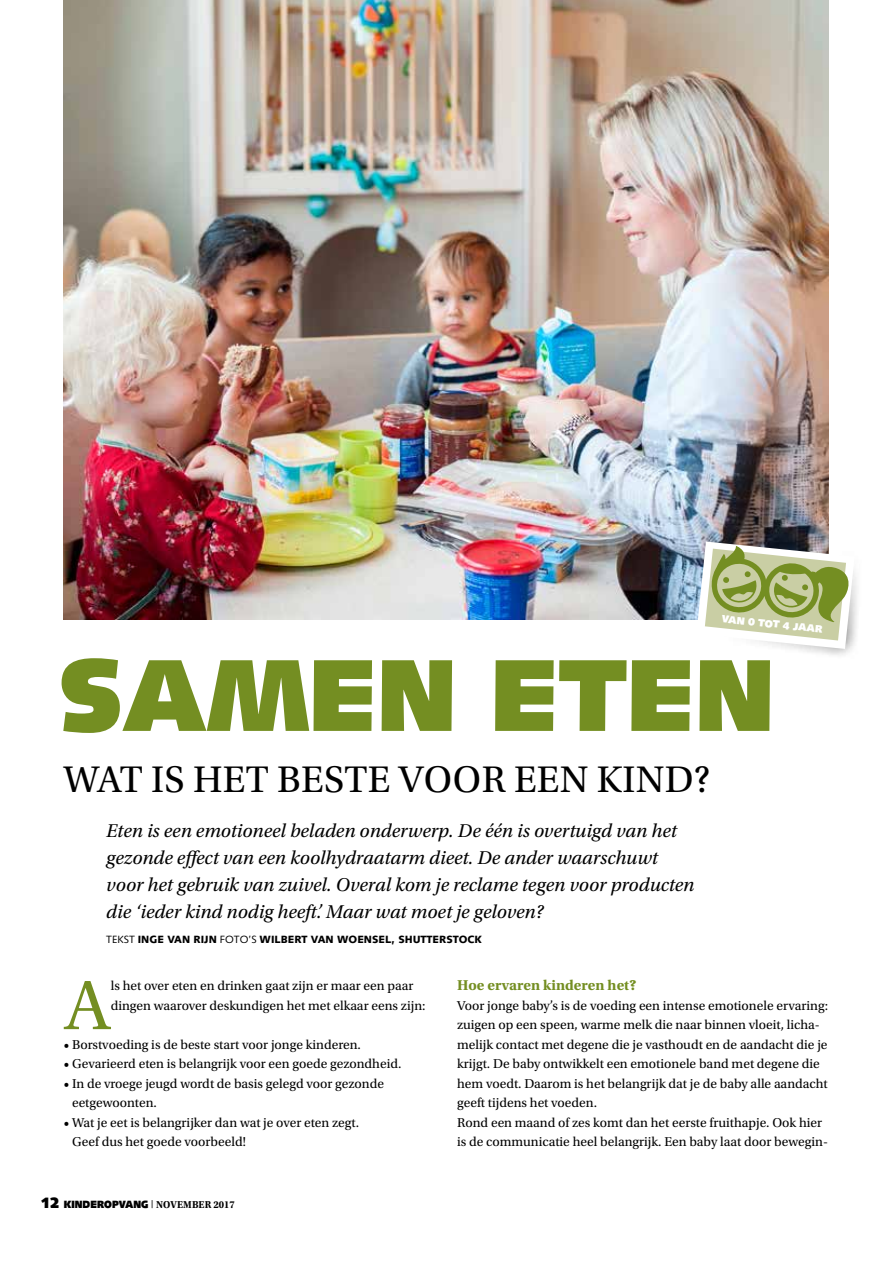
<style>
.page{position:relative;width:893px;height:1263px;background:#fff}
.page>*{position:absolute;margin:0;border:0;box-sizing:border-box;transform-origin:0 0}
.t1{font:900 102.15px "Syntax LT Std";color:#748e22}
.t2{font:73.2px "Utopia Std";color:#748e22}
.t3{font:39px "Utopia Std";letter-spacing:.01em;color:#000}
.t4{font:italic 19.5px/27px "Utopia Std";color:#000}
.t5{font:700 15px "Utopia Std";color:#748e22}
.t6{font:13.5px/19.5px "Utopia Std";color:#000}
.t7{font:900 10.5px "Syntax LT Std";color:#000}
.t8{font:900 10.5px "Syntax LT Std";color:#000;scale:.95 1}
.t9{font:900 10.35px "Syntax LT Std";color:#fff}
.s1{font-weight:400}
.s2{font-size:15px}
.s3{font-family:"Utopia Std";font-weight:700}
</style>
<div class="page">
<img style="left:64px;top:0;width:765px;height:619px">
<svg style="left:798px;top:576px;width:59px;height:79px"></svg>
<svg style="left:696px;top:542px;width:159px;height:107px"></svg>
<p class="t9" style="left:722px;top:612px;width:103px;rotate:6deg">VAN 0 TOT 4 JAAR</p>
<h1 class="t1" style="left:60px;top:635px;width:716px">SAMEN ETEN</h1>
<h3 class="t3" style="left:64px;top:758px;width:648px">WAT IS HET BESTE VOOR EEN KIND?</h3>
<p class="t4" style="left:106px;top:817px;width:590px">Eten is een emotioneel beladen onderwerp. De één is overtuigd van het gezonde effect van een koolhydraatarm dieet. De ander waarschuwt voor het gebruik van zuivel. Overal kom je reclame tegen voor producten die ‘ieder kind nodig heeft’. Maar wat moet je geloven?</p>
<p class="t7" style="left:106px;top:933px;width:377px"><span class="s1">TEKST</span> INGE VAN RIJN <span class="s1">FOTO’S</span> WILBERT VAN WOENSEL, SHUTTERSTOCK</p>
<h2 class="t2" style="left:64px;top:966px;width:48px">A</h2>
<p class="t6" style="left:111px;top:976px;width:316px">ls het over eten en drinken gaat zijn er maar een paar dingen waarover deskundigen het met elkaar eens zijn:</p>
<p class="t6" style="left:64px;top:1035px;width:299px">• Borstvoeding is de beste start voor jonge kinderen.</p>
<p class="t6" style="left:64px;top:1054px;width:339px">• Gevarieerd eten is belangrijk voor een goede gezondheid.</p>
<p class="t6" style="left:72px;top:1074px;width:314px;text-indent:-8px">• In de vroege jeugd wordt de basis gelegd voor gezonde eetgewoonten.</p>
<p class="t6" style="left:72px;top:1113px;width:288px;text-indent:-8px">• Wat je eet is belangrijker dan wat je over eten zegt.<br>Geef dus het goede voorbeeld!</p>
<p class="t8" style="left:41px;top:1198px;width:205px"><span class="s2">12</span> KINDEROPVANG <span class="s1">|</span> <span class="s3">NOVEMBER 2017</span></p>
<p class="t5" style="left:457px;top:976px;width:181px">Hoe ervaren kinderen het?</p>
<p class="t6" style="left:457px;top:996px;width:372px">Voor jonge baby’s is de voeding een intense emotionele ervaring: zuigen op een speen, warme melk die naar binnen vloeit, licha&shy;melijk contact met degene die je vasthoudt en de aandacht die je krijgt. De baby ontwikkelt een emotionele band met degene die hem voedt. Daarom is het belangrijk dat je de baby alle aandacht geeft tijdens het voeden.<br>Rond een maand of zes komt dan het eerste fruithapje. Ook hier is de communicatie heel belangrijk. Een baby laat door bewegin-</p>
</div>
